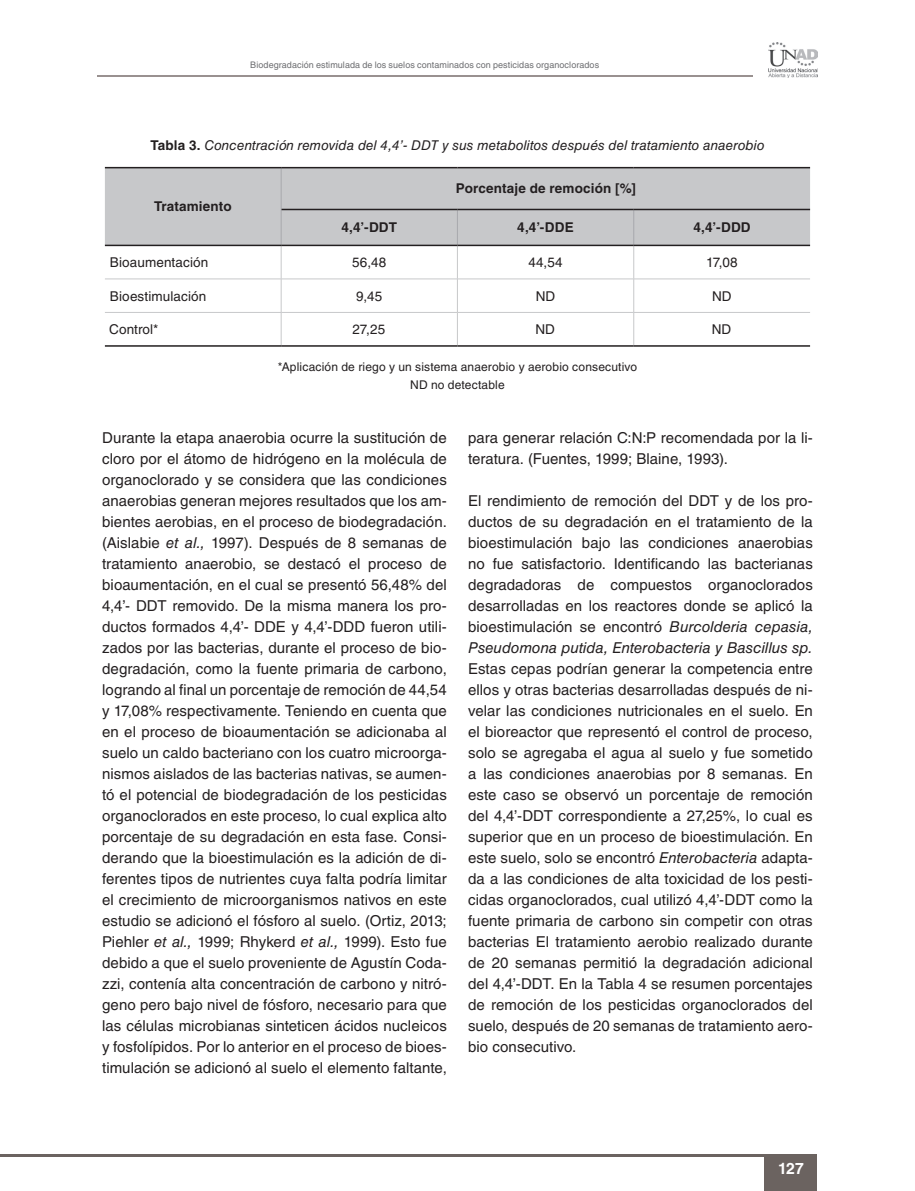
<style>
.page{position:relative;width:915px;height:1191px;background:#fff}
.page>*{position:absolute;margin:0;border:0;box-sizing:border-box;transform-origin:0 0}
.t1{font:700 15.75px "Helvetica LT Std";color:#fff}
.t2{font:15px/21px "Helvetica LT Std";letter-spacing:.005em;color:#231f20;text-align:justify}
.t3{font:italic 13.5px "Helvetica LT Std";letter-spacing:.005em;color:#231f20}
.t4{font:13.5px "Helvetica LT Std";letter-spacing:.01em;color:#231f20}
.t5{font:700 13.5px "Helvetica LT Std";letter-spacing:.01em;color:#231f20}
.t6{font:12px/17.7px "Helvetica LT Std";letter-spacing:.015em;color:#231f20;text-align:center}
.t7{font:9px "Helvetica LT Std";letter-spacing:.01em;color:#6c6d70}
.s1{font-weight:700;font-style:normal}
.s2{font-style:italic}
</style>
<div class="page">
<div style="left:105px;top:168px;width:704px;height:77px;background:#c7c8ca"></div>
<hr style="left:281px;top:168px;width:1px;height:41px;background:#a8a9ad">
<hr style="left:281px;top:209px;width:1px;height:36px;background:#a8a9ad">
<hr style="left:457px;top:210px;width:1px;height:35px;background:#a8a9ad">
<hr style="left:633px;top:210px;width:1px;height:35px;background:#a8a9ad">
<hr style="left:281px;top:209px;width:176px;height:1px;background:#231f20">
<hr style="left:457px;top:209px;width:176px;height:1px;background:#231f20">
<hr style="left:633px;top:209px;width:176px;height:1px;background:#231f20">
<hr style="left:281px;top:246px;width:1px;height:33px;background:#c7c8ca">
<hr style="left:457px;top:246px;width:1px;height:33px;background:#c7c8ca">
<hr style="left:633px;top:246px;width:1px;height:33px;background:#c7c8ca">
<hr style="left:105px;top:279px;width:176px;height:1px;background:#c7c8ca">
<hr style="left:281px;top:279px;width:176px;height:1px;background:#c7c8ca">
<hr style="left:281px;top:279px;width:1px;height:33px;background:#c7c8ca">
<hr style="left:457px;top:279px;width:176px;height:1px;background:#c7c8ca">
<hr style="left:457px;top:279px;width:1px;height:33px;background:#c7c8ca">
<hr style="left:633px;top:279px;width:176px;height:1px;background:#c7c8ca">
<hr style="left:633px;top:279px;width:1px;height:33px;background:#c7c8ca">
<hr style="left:281px;top:313px;width:1px;height:32px;background:#c7c8ca">
<hr style="left:457px;top:313px;width:1px;height:32px;background:#c7c8ca">
<hr style="left:633px;top:313px;width:1px;height:32px;background:#c7c8ca">
<hr style="left:105px;top:167px;width:176px;height:1px;background:#231f20">
<hr style="left:281px;top:167px;width:176px;height:1px;background:#231f20">
<hr style="left:457px;top:167px;width:176px;height:1px;background:#231f20">
<hr style="left:633px;top:167px;width:176px;height:1px;background:#231f20">
<hr style="left:105px;top:245px;width:176px;height:1px;background:#231f20">
<hr style="left:281px;top:245px;width:176px;height:1px;background:#231f20">
<hr style="left:457px;top:245px;width:176px;height:1px;background:#231f20">
<hr style="left:633px;top:245px;width:176px;height:1px;background:#231f20">
<hr style="left:105px;top:312px;width:176px;height:1px;background:#c7c8ca">
<hr style="left:281px;top:312px;width:176px;height:1px;background:#c7c8ca">
<hr style="left:457px;top:312px;width:176px;height:1px;background:#c7c8ca">
<hr style="left:633px;top:312px;width:176px;height:1px;background:#c7c8ca">
<hr style="left:105px;top:345px;width:176px;height:2px;background:#231f20">
<hr style="left:281px;top:345px;width:176px;height:2px;background:#231f20">
<hr style="left:457px;top:345px;width:176px;height:2px;background:#231f20">
<hr style="left:633px;top:345px;width:176px;height:2px;background:#231f20">
<hr style="left:97px;top:76px;width:655px;height:1px;background:#999190">
<img style="left:768px;top:42px;width:48px;height:36px">
<div style="left:764px;top:1154px;width:52px;height:37px;background:#6b6360"></div>
<hr style="left:0;top:1154px;width:814px;height:2px;background:#6b6360">
<p class="t7" style="left:250px;top:60px;width:350px">Biodegradación estimulada de los suelos contaminados con pesticidas organoclorados</p>
<p class="t3" style="left:150px;top:137px;width:615px"><span class="s1">Tabla 3.</span> Concentración removida del 4,4’- DDT y sus metabolitos después del tratamiento anaerobio</p>
<p class="t5" style="left:154px;top:198px;width:79px">Tratamiento</p>
<p class="t5" style="left:455px;top:180px;width:182px">Porcentaje de remoción [%]</p>
<p class="t5" style="left:341px;top:219px;width:57px">4,4’-DDT</p>
<p class="t5" style="left:517px;top:219px;width:58px">4,4’-DDE</p>
<p class="t5" style="left:693px;top:219px;width:59px">4,4’-DDD</p>
<p class="t4" style="left:110px;top:254px;width:100px">Bioaumentación</p>
<p class="t4" style="left:352px;top:254px;width:36px">56,48</p>
<p class="t4" style="left:528px;top:254px;width:36px">44,54</p>
<p class="t4" style="left:705px;top:254px;width:33px">17,08</p>
<p class="t4" style="left:110px;top:288px;width:98px">Bioestimulación</p>
<p class="t4" style="left:356px;top:288px;width:28px">9,45</p>
<p class="t4" style="left:535px;top:288px;width:21px">ND</p>
<p class="t4" style="left:711px;top:288px;width:21px">ND</p>
<p class="t4" style="left:109px;top:321px;width:51px">Control*</p>
<p class="t4" style="left:352px;top:321px;width:34px">27,25</p>
<p class="t4" style="left:535px;top:321px;width:21px">ND</p>
<p class="t4" style="left:711px;top:321px;width:21px">ND</p>
<p class="t6" style="left:277px;top:358px;width:361px">*Aplicación de riego y un sistema anaerobio y aerobio consecutivo<br>ND no detectable</p>
<p class="t2" style="left:102px;top:427px;width:346px">Durante la etapa anaerobia ocurre la sustitución de cloro por el átomo de hidrógeno en la molécula de organoclorado y se considera que las condiciones anaerobias generan mejores resultados que los am&shy;bientes aerobias, en el proceso de biodegradación. (Aislabie <span class="s2">et al.,</span> 1997). Después de 8 semanas de tratamiento anaerobio, se destacó el proceso de bioaumentación, en el cual se presentó 56,48% del 4,4’- DDT removido. De la misma manera los pro&shy;ductos formados 4,4’- DDE y 4,4’-DDD fueron utili&shy;zados por las bacterias, durante el proceso de bio&shy;degradación, como la fuente primaria de carbono, logrando al final un porcentaje de remoción de 44,54 y 17,08% respectivamente. Teniendo en cuenta que en el proceso de bioaumentación se adicionaba al suelo un caldo bacteriano con los cuatro microorga&shy;nismos aislados de las bacterias nativas, se aumen&shy;tó el potencial de biodegradación de los pesticidas organoclorados en este proceso, lo cual explica alto porcentaje de su degradación en esta fase. Consi&shy;derando que la bioestimulación es la adición de di&shy;ferentes tipos de nutrientes cuya falta podría limitar el crecimiento de microorganismos nativos en este estudio se adicionó el fósforo al suelo. (Ortiz, 2013; Piehler <span class="s2">et al.,</span> 1999; Rhykerd <span class="s2">et al.,</span> 1999). Esto fue debido a que el suelo proveniente de Agustín Coda&shy;zzi, contenía alta concentración de carbono y nitró&shy;geno pero bajo nivel de fósforo, necesario para que las células microbianas sinteticen ácidos nucleicos y fosfolípidos. Por lo anterior en el proceso de bioes&shy;timulación se adicionó al suelo el elemento faltante,</p>
<p class="t2" style="left:468px;top:427px;width:346px">para generar relación C:N:P recomendada por la li&shy;teratura. (Fuentes, 1999; Blaine, 1993).</p>
<p class="t2" style="left:468px;top:490px;width:346px">El rendimiento de remoción del DDT y de los pro&shy;ductos de su degradación en el tratamiento de la bioestimulación bajo las condiciones anaerobias no fue satisfactorio. Identificando las bacterianas degradadoras de compuestos organoclorados desarrolladas en los reactores donde se aplicó la bioestimulación se encontró <span class="s2">Burcolderia cepasia, Pseudomona putida, Enterobacteria y Bascillus sp.</span></p>
<p class="t2" style="left:468px;top:658px;width:346px">Estas cepas podrían generar la competencia entre ellos y otras bacterias desarrolladas después de ni&shy;velar las condiciones nutricionales en el suelo. En el bioreactor que representó el control de proceso, solo se agregaba el agua al suelo y fue sometido a las condiciones anaerobias por 8 semanas. En este caso se observó un porcentaje de remoción del 4,4’-DDT correspondiente a 27,25%, lo cual es superior que en un proceso de bioestimulación. En este suelo, solo se encontró <span class="s2">Enterobacteria</span> adapta&shy;da a las condiciones de alta toxicidad de los pesti&shy;cidas organoclorados, cual utilizó 4,4’-DDT como la fuente primaria de carbono sin competir con otras bacterias El tratamiento aerobio realizado durante de 20 semanas permitió la degradación adicional del 4,4’-DDT. En la Tabla 4 se resumen porcentajes de remoción de los pesticidas organoclorados del suelo, después de 20 semanas de tratamiento aero&shy;bio consecutivo.</p>
<p class="t1" style="left:777px;top:1158px;width:27px">127</p>
</div>
